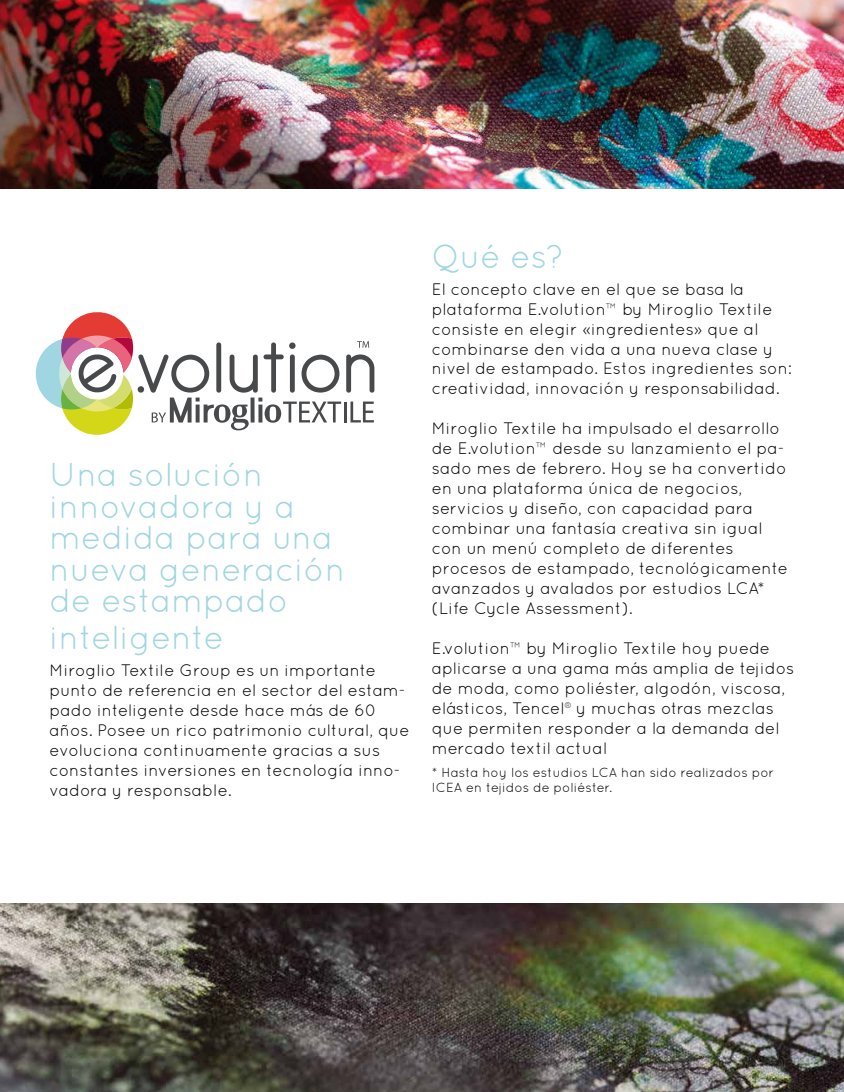
<style>
.page{position:relative;width:844px;height:1092px;background:#fff}
.page>*{position:absolute;margin:0;border:0;box-sizing:border-box;transform-origin:0 0}
.t1{font:33.25px/31.5px "Quicksand";color:#9fd6e1}
.t2{font:16.62px/19.9px "Quicksand";color:#000}
.t3{font:13.12px/15.8px "Quicksand";color:#000}
</style>
<div class="page">
<img style="left:0;top:903px;width:843px;height:188px">
<img style="left:0;top:0;width:843px;height:189px">
<svg style="left:35px;top:312px;width:339px;height:123px"></svg>
<h1 class="t1" style="left:50px;top:458px;width:297px">Una solución innovadora y a medida para una nueva generación de estampado</h1>
<h1 class="t1" style="left:50px;top:621px;width:176px">inteligente</h1>
<p class="t2" style="left:50px;top:660px;width:361px">Miroglio Textile Group es un importante punto de referencia en el sector del estam&shy;pado inteligente desde hace más de 60 años. Posee un rico patrimonio cultural, que evoluciona continuamente gracias a sus constantes inversiones en tecnología inno&shy;vadora y responsable.</p>
<h1 class="t1" style="left:432px;top:240px;width:133px">Qué es?</h1>
<p class="t2" style="left:432px;top:279px;width:361px">El concepto clave en el que se basa la plataforma E.volution™ by Miroglio Textile consiste en elegir «ingredientes» que al combinarse den vida a una nueva clase y nivel de estampado. Estos ingredientes son: creatividad, innovación y responsabilidad.</p>
<p class="t2" style="left:432px;top:418px;width:357px">Miroglio Textile ha impulsado el desarrollo de E.volution™ desde su lanzamiento el pa&shy;sado mes de febrero. Hoy se ha convertido en una plataforma única de negocios, servicios y diseño, con capacidad para combinar una fantasía creativa sin igual con un menú completo de diferentes procesos de estampado, tecnológicamente avanzados y avalados por estudios LCA* (Life Cycle Assessment).</p>
<p class="t2" style="left:432px;top:638px;width:364px">E.volution™ by Miroglio Textile hoy puede aplicarse a una gama más amplia de tejidos de moda, como poliéster, algodón, viscosa, elásticos, Tencel® y muchas otras mezclas que permiten responder a la demanda del mercado textil actual</p>
<p class="t3" style="left:432px;top:763px;width:343px">* Hasta hoy los estudios LCA han sido realizados por<br>ICEA en tejidos de poliéster.</p>
</div>
